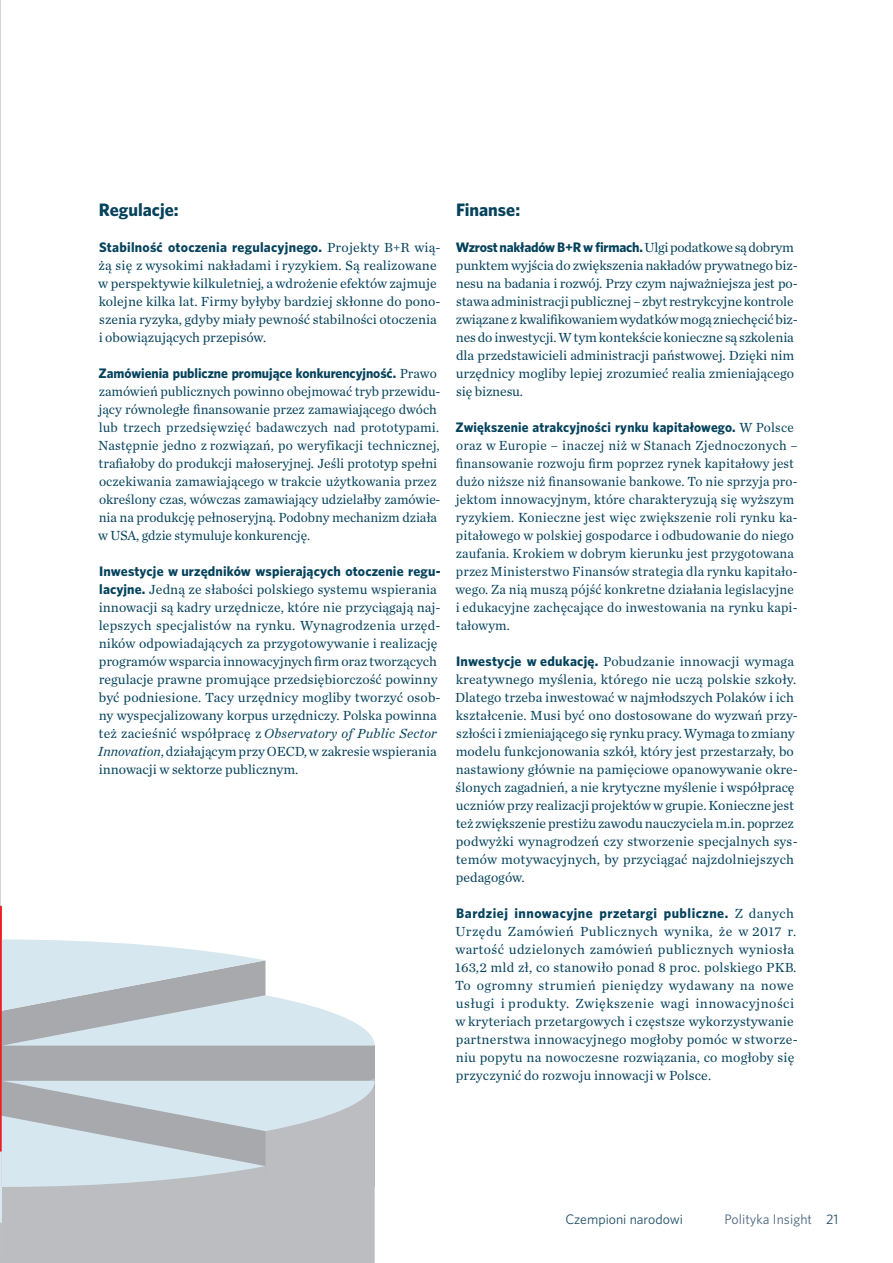
<style>
.page{position:relative;width:893px;height:1263px;background:#fff}
.page>*{position:absolute;margin:0;border:0;box-sizing:border-box;transform-origin:0 0}
.Styl_akapitowy_1{font:700 18px "Whitney";color:#05425c}
.tekst_z_wcięciem{font:13.8px/18px "Chronicle Text G1";letter-spacing:.005em;color:#05425c}
.t1{font:13.8px "Whitney";color:#1e4e67}
.t2{font:13.8px "Whitney";letter-spacing:.005em;color:#4d677e}
.s1{font-family:"Whitney";font-weight:700}
.s2{font-style:italic}
.s3{color:#1e4e67}
</style>
<div class="page">
<hr style="left:0;top:0;width:1px;height:1263px;background:#a8a9ad">
<svg style="left:0;top:906px;width:375px;height:357px"></svg>
<p class="Styl_akapitowy_1" style="left:99px;top:198px;width:81px">Regulacje:</p>
<p class="tekst_z_wcięciem" style="left:98px;top:238px;width:344px"><span class="s1">Stabilność otoczenia regulacyjnego.</span> Projekty B+R wią&shy;żą się z wysokimi nakładami i ryzykiem. Są realizowane w perspektywie kilkuletniej, a wdrożenie efektów zajmuje kolejne kilka lat. Firmy byłyby bardziej skłonne do pono&shy;szenia ryzyka, gdyby miały pewność stabilności otoczenia i obowiązujących przepisów.</p>
<p class="tekst_z_wcięciem" style="left:98px;top:364px;width:344px"><span class="s1">Zamówienia publiczne promujące konkurencyjność.</span> Prawo zamówień publicznych powinno obejmować tryb przewidu&shy;jący równoległe finansowanie przez zamawiającego dwóch lub trzech przedsięwzięć badawczych nad prototypami.<br>Następnie jedno z rozwiązań, po weryfikacji technicznej, trafiałoby do produkcji małoseryjnej. Jeśli prototyp spełni oczekiwania zamawiającego w trakcie użytkowania przez określony czas, wówczas zamawiający udzielałby zamówie&shy;nia na produkcję pełnoseryjną. Podobny mechanizm działa w USA, gdzie stymuluje konkurencję.</p>
<p class="tekst_z_wcięciem" style="left:98px;top:562px;width:344px"><span class="s1">Inwestycje w urzędników wspierających otoczenie regu&shy;lacyjne.</span> Jedną ze słabości polskiego systemu wspierania innowacji są kadry urzędnicze, które nie przyciągają naj&shy;lepszych specjalistów na rynku. Wynagrodzenia urzęd&shy;ników odpowiadających za przygotowywanie i realizację programów wsparcia innowacyjnych firm oraz tworzących regulacje prawne promujące przedsiębiorczość powinny być podniesione. Tacy urzędnicy mogliby tworzyć osob&shy;ny wyspecjalizowany korpus urzędniczy. Polska powinna też zacieśnić współpracę z <span class="s2">Observatory of Public Sector Innovation</span>, działającym przy OECD, w zakresie wspierania innowacji w sektorze publicznym.</p>
<p class="Styl_akapitowy_1" style="left:456px;top:198px;width:66px">Finanse:</p>
<p class="tekst_z_wcięciem" style="left:456px;top:238px;width:343px"><span class="s1">Wzrost nakładów B+R w firmach.</span> Ulgi podatkowe są dobrym punktem wyjścia do zwiększenia nakładów prywatnego biz&shy;nesu na badania i rozwój. Przy czym najważniejsza jest po&shy;stawa administracji publicznej – zbyt restrykcyjne kontrole związane z kwalifikowaniem wydatków mogą zniechęcić biz&shy;nes do inwestycji. W tym kontekście konieczne są szkolenia dla przedstawicieli administracji państwowej. Dzięki nim urzędnicy mogliby lepiej zrozumieć realia zmieniającego się biznesu.</p>
<p class="tekst_z_wcięciem" style="left:455px;top:418px;width:344px"><span class="s1">Zwiększenie atrakcyjności rynku kapitałowego.</span> W Polsce oraz w Europie – inaczej niż w Stanach Zjednoczonych – finansowanie rozwoju firm poprzez rynek kapitałowy jest dużo niższe niż finansowanie bankowe. To nie sprzyja pro&shy;jektom innowacyjnym, które charakteryzują się wyższym ryzykiem. Konieczne jest więc zwiększenie roli rynku ka&shy;pitałowego w polskiej gospodarce i odbudowanie do niego zaufania. Krokiem w dobrym kierunku jest przygotowana przez Ministerstwo Finansów strategia dla rynku kapitało&shy;wego. Za nią muszą pójść konkretne działania legislacyjne i edukacyjne zachęcające do inwestowania na rynku kapi&shy;tałowym.</p>
<p class="tekst_z_wcięciem" style="left:455px;top:652px;width:344px"><span class="s1">Inwestycje w edukację.</span> Pobudzanie innowacji wymaga kreatywnego myślenia, którego nie uczą polskie szkoły.<br>Dlatego trzeba inwestować w najmłodszych Polaków i ich kształcenie. Musi być ono dostosowane do wyzwań przy&shy;szłości i zmieniającego się rynku pracy. Wymaga to zmiany modelu funkcjonowania szkół, który jest przestarzały, bo nastawiony głównie na pamięciowe opanowywanie okre&shy;ślonych zagadnień, a nie krytyczne myślenie i współpracę uczniów przy realizacji projektów w grupie. Konieczne jest też zwiększenie prestiżu zawodu nauczyciela m.in. poprzez podwyżki wynagrodzeń czy stworzenie specjalnych sys&shy;temów motywacyjnych, by przyciągać najzdolniejszych pedagogów.</p>
<p class="tekst_z_wcięciem" style="left:455px;top:904px;width:344px"><span class="s1">Bardziej innowacyjne przetargi publiczne.</span> Z danych Urzędu Zamówień Publicznych wynika, że w 2017 r. wartość udzielonych zamówień publicznych wyniosła 163,2 mld zł, co stanowiło ponad 8 proc. polskiego PKB.<br>To ogromny strumień pieniędzy wydawany na nowe usługi i produkty. Zwiększenie wagi innowacyjności w kryteriach przetargowych i częstsze wykorzystywanie partnerstwa innowacyjnego mogłoby pomóc w stworze&shy;niu popytu na nowoczesne rozwiązania, co mogłoby się przyczynić do rozwoju innowacji w Polsce.</p>
<p class="t1" style="left:565px;top:1210px;width:119px">Czempioni narodowi</p>
<p class="t2" style="left:724px;top:1210px;width:115px">Polityka Insight <span class="s3">21</span></p>
</div>
